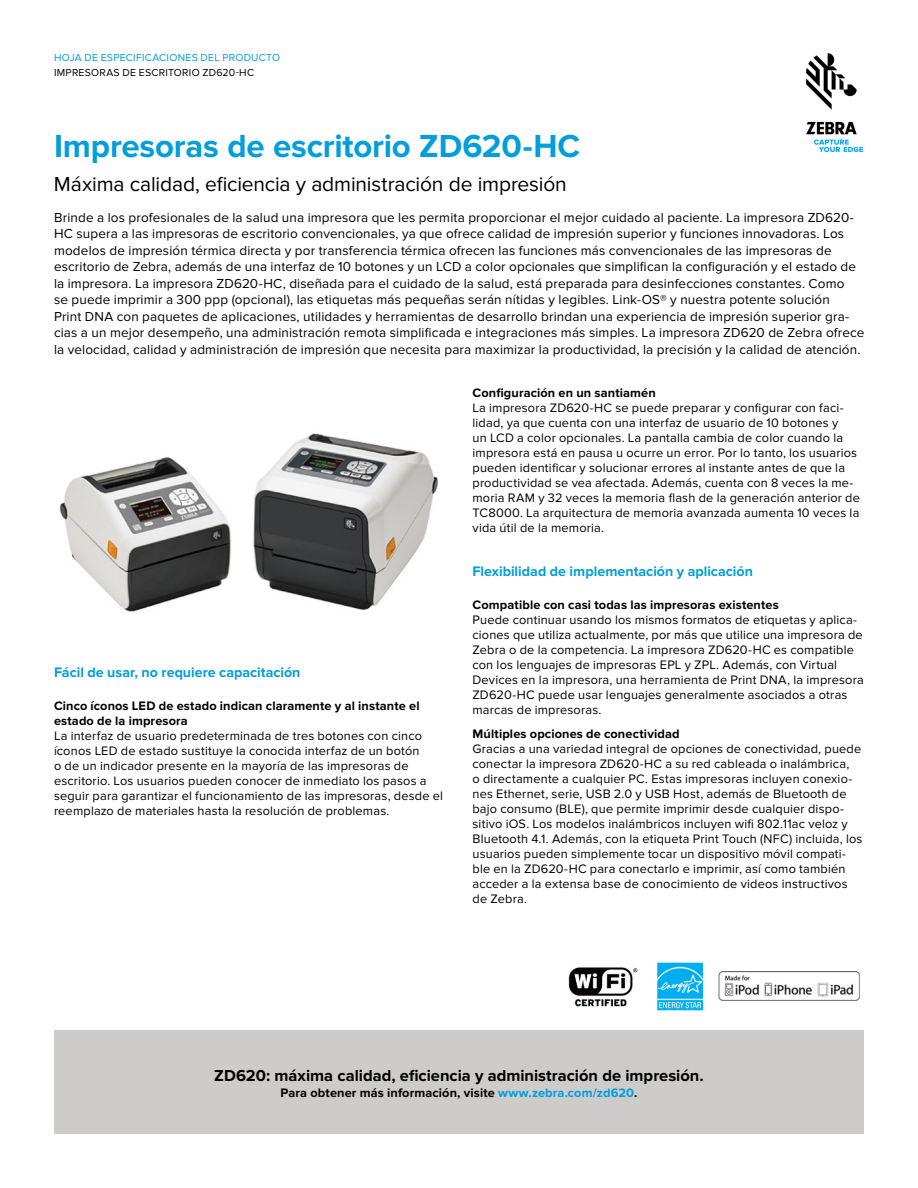
<style>
.page{position:relative;width:918px;height:1188px;background:#fff}
.page>*{position:absolute;margin:0;border:0;box-sizing:border-box;transform-origin:0 0}
.t1{font:700 33px "Proxima Nova";letter-spacing:-.005em;color:#009edb}
.t2{font:21px "Proxima Nova";letter-spacing:-.005em;color:#000}
.t3{font:700 16.5px "Proxima Nova";color:#000}
.t4{font:700 14.25px "Proxima Nova";color:#009edb}
.t5{font:13.5px/16.5px "Proxima Nova";letter-spacing:.01em;color:#000}
.t6{font:12.75px/15px "Proxima Nova";letter-spacing:.015em;color:#000}
.t7{font:700 12.75px/15px "Proxima Nova";letter-spacing:.01em;color:#000}
.t8{font:10.5px "Proxima Nova";letter-spacing:.025em;color:#009edb}
.t9{font:10.5px "Proxima Nova";letter-spacing:.025em;color:#000}
.s1{color:#009edb}
</style>
<div class="page">
<img style="left:806px;top:54px;width:56px;height:97px">
<div style="left:54px;top:1031px;width:810px;height:103px;background:#cdccca"></div>
<img style="left:568px;top:962px;width:292px;height:49px">
<img style="left:59px;top:433px;width:379px;height:179px">
<p class="t8" style="left:54px;top:52px;width:228px">HOJA DE ESPECIFICACIONES DEL PRODUCTO</p>
<p class="t9" style="left:54px;top:66px;width:202px">IMPRESORAS DE ESCRITORIO ZD620-HC</p>
<h1 class="t1" style="left:54px;top:127px;width:528px">Impresoras de escritorio ZD620-HC</h1>
<h2 class="t2" style="left:54px;top:172px;width:514px">Máxima calidad, eficiencia y administración de impresión</h2>
<p class="t5" style="left:54px;top:209px;width:812px">Brinde a los profesionales de la salud una impresora que les permita proporcionar el mejor cuidado al paciente. La impresora ZD620- HC supera a las impresoras de escritorio convencionales, ya que ofrece calidad de impresión superior y funciones innovadoras. Los modelos de impresión térmica directa y por transferencia térmica ofrecen las funciones más convencionales de las impresoras de escritorio de Zebra, además de una interfaz de 10 botones y un LCD a color opcionales que simplifican la configuración y el estado de la impresora. La impresora ZD620-HC, diseñada para el cuidado de la salud, está preparada para desinfecciones constantes. Como<br>se puede imprimir a 300 ppp (opcional), las etiquetas más pequeñas serán nítidas y legibles. Link-OS® y nuestra potente solución<br>Print DNA con paquetes de aplicaciones, utilidades y herramientas de desarrollo brindan una experiencia de impresión superior gra&shy;cias a un mejor desempeño, una administración remota simplificada e integraciones más simples. La impresora ZD620 de Zebra ofrece la velocidad, calidad y administración de impresión que necesita para maximizar la productividad, la precisión y la calidad de atención.</p>
<p class="t4" style="left:54px;top:664px;width:248px">Fácil de usar, no requiere capacitación</p>
<p class="t7" style="left:54px;top:698px;width:367px">Cinco íconos LED de estado indican claramente y al instante el estado de la impresora</p>
<p class="t6" style="left:54px;top:728px;width:391px">La interfaz de usuario predeterminada de tres botones con cinco íconos LED de estado sustituye la conocida interfaz de un botón<br>o de un indicador presente en la mayoría de las impresoras de escritorio. Los usuarios pueden conocer de inmediato los pasos a seguir para garantizar el funcionamiento de las impresoras, desde el reemplazo de materiales hasta la resolución de problemas.</p>
<p class="t7" style="left:472px;top:386px;width:185px">Configuración en un santiamén</p>
<p class="t6" style="left:472px;top:401px;width:389px">La impresora ZD620-HC se puede preparar y configurar con faci&shy;lidad, ya que cuenta con una interfaz de usuario de 10 botones y<br>un LCD a color opcionales. La pantalla cambia de color cuando la impresora está en pausa u ocurre un error. Por lo tanto, los usuarios pueden identificar y solucionar errores al instante antes de que la productividad se vea afectada. Además, cuenta con 8 veces la me&shy;moria RAM y 32 veces la memoria flash de la generación anterior de TC8000. La arquitectura de memoria avanzada aumenta 10 veces la vida útil de la memoria.</p>
<p class="t4" style="left:472px;top:563px;width:282px">Flexibilidad de implementación y aplicación</p>
<p class="t7" style="left:472px;top:597px;width:308px">Compatible con casi todas las impresoras existentes</p>
<p class="t6" style="left:472px;top:612px;width:393px">Puede continuar usando los mismos formatos de etiquetas y aplica&shy;ciones que utiliza actualmente, por más que utilice una impresora de Zebra o de la competencia. La impresora ZD620-HC es compatible con los lenguajes de impresoras EPL y ZPL. Además, con Virtual Devices en la impresora, una herramienta de Print DNA, la impresora ZD620-HC puede usar lenguajes generalmente asociados a otras marcas de impresoras.</p>
<p class="t7" style="left:472px;top:726px;width:209px">Múltiples opciones de conectividad</p>
<p class="t6" style="left:472px;top:741px;width:392px">Gracias a una variedad integral de opciones de conectividad, puede conectar la impresora ZD620-HC a su red cableada o inalámbrica,<br>o directamente a cualquier PC. Estas impresoras incluyen conexio&shy;nes Ethernet, serie, USB 2.0 y USB Host, además de Bluetooth de bajo consumo (BLE), que permite imprimir desde cualquier dispo&shy;sitivo iOS. Los modelos inalámbricos incluyen wifi 802.11ac veloz y Bluetooth 4.1. Además, con la etiqueta Print Touch (NFC) incluida, los usuarios pueden simplemente tocar un dispositivo móvil compati&shy;ble en la ZD620-HC para conectarlo e imprimir, así como también acceder a la extensa base de conocimiento de videos instructivos de Zebra.</p>
<p class="t3" style="left:214px;top:1066px;width:491px">ZD620: máxima calidad, eficiencia y administración de impresión.</p>
<p class="t7" style="left:281px;top:1085px;width:358px">Para obtener más información, visite <span class="s1">www.zebra.com/zd620</span>.</p>
</div>
